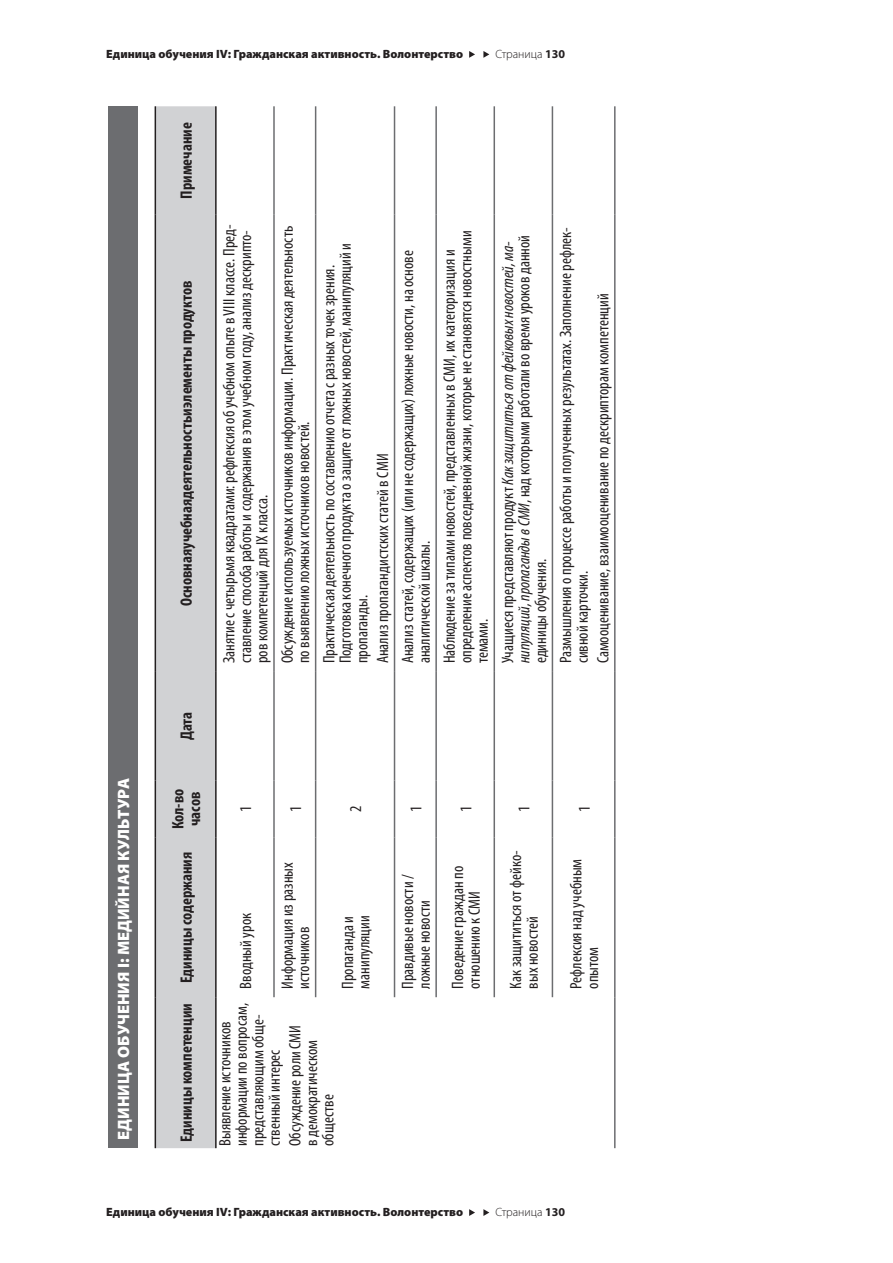
<style>
.page{position:relative;width:893px;height:1263px;background:#fff}
.page>*{position:absolute;margin:0;border:0;box-sizing:border-box;transform-origin:0 0}
.t1{font:condensed 16.5px/16.5px "Myriad Pro";color:#231f20}
.t2{font:700 condensed 16.5px/16.5px "Myriad Pro";color:#231f20}
.t3{font:900 16.5px "Myriad Pro";color:#fff}
.t4{font:900 12px "Myriad Pro";color:#231f20}
.t5{font:300 12px "Myriad Pro";color:#231f20}
.s1{font-weight:700}
.s2{font-style:italic}
</style>
<div class="page">
<svg style="left:469px;top:1209px;width:6px;height:7px"></svg>
<svg style="left:483px;top:1209px;width:6px;height:7px"></svg>
<svg style="left:469px;top:51px;width:6px;height:7px"></svg>
<svg style="left:483px;top:51px;width:6px;height:7px"></svg>
<div style="left:108px;top:106px;width:29px;height:1042px;background:#6c6d70"></div>
<div style="left:156px;top:106px;width:59px;height:1042px;background:#d1d2d4"></div>
<hr style="left:273px;top:838px;width:2px;height:159px;background:#6c6d70">
<hr style="left:273px;top:780px;width:2px;height:58px;background:#6c6d70">
<hr style="left:273px;top:215px;width:2px;height:457px;background:#6c6d70">
<hr style="left:315px;top:838px;width:1px;height:159px;background:#6c6d70">
<hr style="left:315px;top:780px;width:1px;height:58px;background:#6c6d70">
<hr style="left:315px;top:215px;width:1px;height:457px;background:#6c6d70">
<hr style="left:394px;top:838px;width:1px;height:159px;background:#6c6d70">
<hr style="left:394px;top:780px;width:1px;height:58px;background:#6c6d70">
<hr style="left:394px;top:215px;width:1px;height:457px;background:#6c6d70">
<hr style="left:435px;top:838px;width:2px;height:159px;background:#6c6d70">
<hr style="left:435px;top:780px;width:2px;height:58px;background:#6c6d70">
<hr style="left:435px;top:215px;width:2px;height:457px;background:#6c6d70">
<hr style="left:494px;top:838px;width:1px;height:159px;background:#6c6d70">
<hr style="left:494px;top:780px;width:1px;height:58px;background:#6c6d70">
<hr style="left:494px;top:215px;width:1px;height:457px;background:#6c6d70">
<hr style="left:552px;top:838px;width:1px;height:159px;background:#6c6d70">
<hr style="left:552px;top:780px;width:1px;height:58px;background:#6c6d70">
<hr style="left:552px;top:215px;width:1px;height:457px;background:#6c6d70">
<hr style="left:614px;top:838px;width:2px;height:159px;background:#6c6d70">
<hr style="left:614px;top:780px;width:2px;height:58px;background:#6c6d70">
<hr style="left:614px;top:215px;width:2px;height:457px;background:#6c6d70">
<hr style="left:614px;top:997px;width:2px;height:151px;background:#6c6d70">
<hr style="left:155px;top:997px;width:1px;height:151px;background:#231f20">
<hr style="left:215px;top:997px;width:2px;height:151px;background:#231f20">
<hr style="left:155px;top:838px;width:1px;height:159px;background:#231f20">
<hr style="left:215px;top:838px;width:2px;height:159px;background:#231f20">
<hr style="left:155px;top:780px;width:1px;height:58px;background:#231f20">
<hr style="left:215px;top:780px;width:2px;height:58px;background:#231f20">
<hr style="left:155px;top:672px;width:1px;height:108px;background:#231f20">
<hr style="left:215px;top:672px;width:2px;height:108px;background:#231f20">
<hr style="left:155px;top:215px;width:1px;height:457px;background:#231f20">
<hr style="left:215px;top:215px;width:2px;height:457px;background:#231f20">
<hr style="left:155px;top:106px;width:1px;height:109px;background:#231f20">
<hr style="left:215px;top:106px;width:2px;height:109px;background:#231f20">
<hr style="left:273px;top:672px;width:2px;height:108px;background:#6c6d70">
<hr style="left:315px;top:672px;width:1px;height:108px;background:#6c6d70">
<hr style="left:394px;top:672px;width:1px;height:108px;background:#6c6d70">
<hr style="left:435px;top:672px;width:2px;height:108px;background:#6c6d70">
<hr style="left:494px;top:672px;width:1px;height:108px;background:#6c6d70">
<hr style="left:552px;top:672px;width:1px;height:108px;background:#6c6d70">
<hr style="left:614px;top:672px;width:2px;height:108px;background:#6c6d70">
<hr style="left:273px;top:106px;width:2px;height:109px;background:#6c6d70">
<hr style="left:315px;top:106px;width:1px;height:109px;background:#6c6d70">
<hr style="left:394px;top:106px;width:1px;height:109px;background:#6c6d70">
<hr style="left:435px;top:106px;width:2px;height:109px;background:#6c6d70">
<hr style="left:494px;top:106px;width:1px;height:109px;background:#6c6d70">
<hr style="left:552px;top:106px;width:1px;height:109px;background:#6c6d70">
<hr style="left:614px;top:106px;width:2px;height:109px;background:#6c6d70">
<p class="t4" style="left:106px;top:47px;width:358px">Единица обучения IV: Гражданская активность. Волонтерство</p>
<p class="t5" style="left:495px;top:47px;width:71px">Страница <span class="s1">130</span></p>
<p class="t3" style="left:114px;top:1140px;width:363px;rotate:-90deg">ЕДИНИЦА ОБУЧЕНИЯ I: МЕДИЙНАЯ КУЛЬТУРА</p>
<p class="t2" style="left:178px;top:199px;width:78px;rotate:-90deg">Примечание</p>
<p class="t2" style="left:178px;top:606px;width:327px;rotate:-90deg">Основнаяучебнаядеятельностьиэлементы продуктов</p>
<p class="t1" style="left:221px;top:663px;width:440px;rotate:-90deg">Занятие с четырьмя квадратами: рефлексия об учебном опыте в VIII классе. Пред&shy;ставление способа работы и содержания в этом учебном году, анализ дескрипто&shy;ров компетенций для IX класса.</p>
<p class="t1" style="left:279px;top:663px;width:439px;rotate:-90deg">Обсуждение используемых источников информации. Практическая деятельность по выявлению ложных источников новостей.</p>
<p class="t1" style="left:321px;top:663px;width:422px;rotate:-90deg">Практическая деятельность по составлению отчета с разных точек зрения.<br>Подготовка конечного продукта о защите от ложных новостей, манипуляций и пропаганды.</p>
<p class="t1" style="left:375px;top:663px;width:211px;rotate:-90deg">Анализ пропагандистских статей в СМИ</p>
<p class="t1" style="left:400px;top:663px;width:415px;rotate:-90deg">Анализ статей, содержащих (или не содержащих) ложные новости, на основе аналитической шкалы.</p>
<p class="t1" style="left:442px;top:663px;width:434px;rotate:-90deg">Наблюдение за типами новостей, представленных в СМИ, их категоризация и определение аспектов повседневной жизни, которые не становятся новостными темами.</p>
<p class="t1" style="left:500px;top:663px;width:430px;rotate:-90deg">Учащиеся представляют продукт <span class="s2">Как защититься от фейковых новостей, ма&shy;нипуляций, пропаганды в СМИ</span>, над которыми работали во время уроков данной единицы обучения.</p>
<p class="t1" style="left:558px;top:663px;width:437px;rotate:-90deg">Размышления о процессе работы и полученных результатах. Заполнение рефлек&shy;сивной карточки.</p>
<p class="t1" style="left:595px;top:663px;width:371px;rotate:-90deg">Самооценивание, взаимооценивание по дескрипторам компетенций</p>
<p class="t2" style="left:178px;top:740px;width:30px;rotate:-90deg">Дата</p>
<p class="t2" style="left:170px;top:829px;width:42px;rotate:-90deg">Кол-во часов</p>
<p class="t2" style="left:178px;top:1142px;width:292px;rotate:-90deg">Единицы компетенции Единицы содержания</p>
<p class="t1" style="left:238px;top:812px;width:8px;rotate:-90deg">1</p>
<p class="t1" style="left:238px;top:989px;width:77px;rotate:-90deg">Вводный урок</p>
<p class="t1" style="left:288px;top:812px;width:8px;rotate:-90deg">1</p>
<p class="t1" style="left:279px;top:989px;width:128px;rotate:-90deg">Информация из разных источников</p>
<p class="t1" style="left:348px;top:812px;width:8px;rotate:-90deg">2</p>
<p class="t1" style="left:340px;top:989px;width:75px;rotate:-90deg">Пропаганда и манипуляции</p>
<p class="t1" style="left:217px;top:1146px;width:144px;rotate:-90deg">Выявление источников информации по вопросам, представляющим обще&shy;ственный интерес</p>
<p class="t1" style="left:287px;top:1146px;width:122px;rotate:-90deg">Обсуждение роли СМИ в демократическом обществе</p>
<p class="t1" style="left:408px;top:812px;width:8px;rotate:-90deg">1</p>
<p class="t1" style="left:458px;top:812px;width:8px;rotate:-90deg">1</p>
<p class="t1" style="left:400px;top:989px;width:116px;rotate:-90deg">Правдивые новости / ложные новости</p>
<p class="t1" style="left:450px;top:989px;width:124px;rotate:-90deg">Поведение граждан по отношению к СМИ</p>
<p class="t1" style="left:516px;top:812px;width:8px;rotate:-90deg">1</p>
<p class="t1" style="left:508px;top:989px;width:140px;rotate:-90deg">Как защититься от фейко&shy;вых новостей</p>
<p class="t1" style="left:576px;top:812px;width:8px;rotate:-90deg">1</p>
<p class="t1" style="left:568px;top:989px;width:131px;rotate:-90deg">Рефлексия над учебным опытом</p>
<p class="t4" style="left:106px;top:1205px;width:358px">Единица обучения IV: Гражданская активность. Волонтерство</p>
<p class="t5" style="left:495px;top:1205px;width:71px">Страница <span class="s1">130</span></p>
</div>
